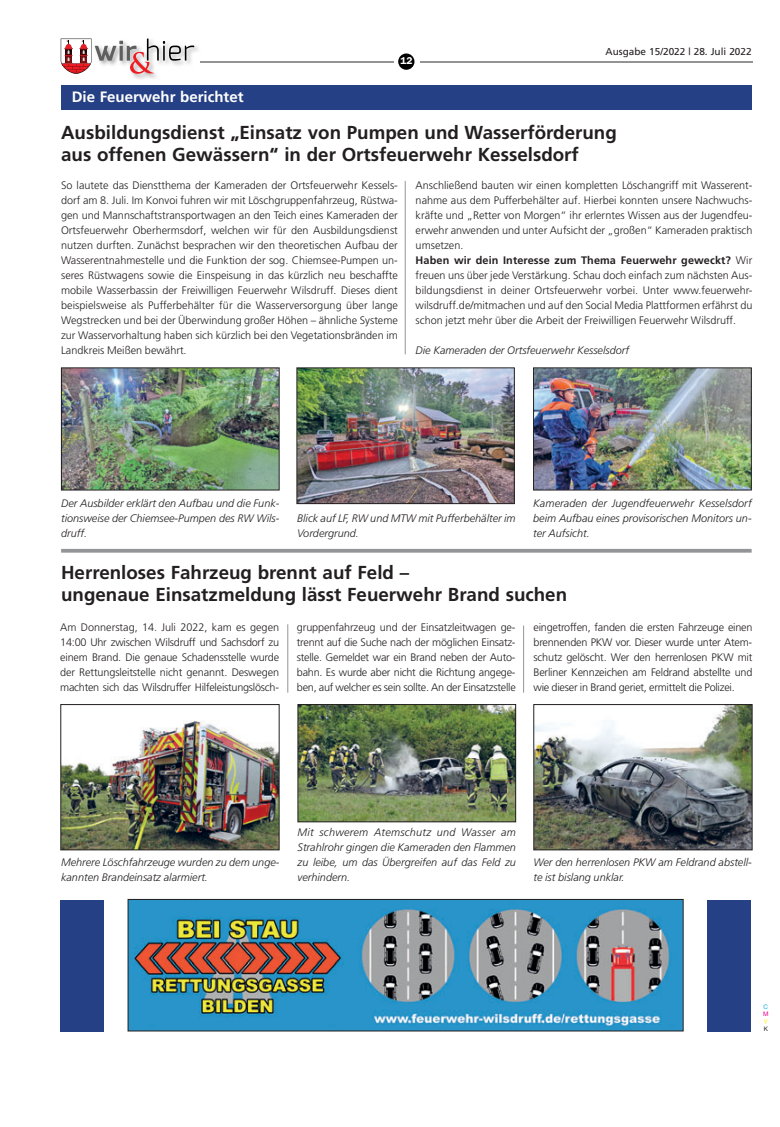
<style>
.page{position:relative;width:780px;height:1127px;background:#fff}
.page>*{position:absolute;margin:0;border:0;box-sizing:border-box;transform-origin:0 0}
.t1{font:700 18.75px/22.5px "Frutiger";color:#231f20}
.t2{font:700 15px "Frutiger";color:#fff}
.t3{font:300 10.88px/15px "Frutiger";color:#231f20;text-align:justify}
.t4{font:italic 300 10.88px/15px "Frutiger";color:#231f20;text-align:justify}
.t5{font:10px "Frutiger";color:#231f20}
.t6{font:600 10px "Franklin Gothic";color:#fff}
.t7{font:6.25px "Helvetica Neue";color:#00aeef}
.t8{font:6.25px "Helvetica Neue";color:#ed028c}
.t9{font:6.25px "Helvetica Neue";color:#fff101}
.t10{font:6.25px "Helvetica Neue";color:#231f20}
.s1{font-weight:700}
</style>
<div class="page">
<img style="left:132px;top:38px;width:69px;height:41px">
<svg style="left:61px;top:39px;width:133px;height:35px"></svg>
<hr style="left:199px;top:61px;width:194px;height:1px;background:#939393">
<div style="left:398px;top:53px;width:16px;height:17px;background:#000;border-radius:50%"></div>
<hr style="left:419px;top:61px;width:333px;height:1px;background:#939393">
<div style="left:61px;top:85px;width:690px;height:25px;background:#264085"></div>
<img style="left:63px;top:369px;width:214px;height:119px">
<div style="left:61px;top:367px;width:218px;height:123px;border:1px solid #231f20"></div>
<img style="left:298px;top:369px;width:214px;height:133px">
<div style="left:296px;top:367px;width:218px;height:137px;border:1px solid #231f20"></div>
<img style="left:535px;top:369px;width:214px;height:119px">
<div style="left:533px;top:367px;width:218px;height:123px;border:1px solid #231f20"></div>
<img style="left:62px;top:720px;width:215px;height:128px">
<div style="left:60px;top:704px;width:219px;height:146px;border:1px solid #231f20"></div>
<img style="left:299px;top:706px;width:215px;height:114px">
<div style="left:297px;top:704px;width:219px;height:118px;border:1px solid #231f20"></div>
<img style="left:535px;top:706px;width:215px;height:142px">
<div style="left:533px;top:704px;width:219px;height:146px;border:1px solid #231f20"></div>
<img style="left:130px;top:901px;width:551px;height:128px">
<div style="left:128px;top:899px;width:555px;height:132px;border:1px solid #231f20"></div>
<svg style="left:61px;top:549px;width:690px;height:4px;background:#9c9ea0"></svg>
<hr style="left:405px;top:181px;width:1px;height:173px;background:#939598">
<hr style="left:287px;top:624px;width:1px;height:69px;background:#939598">
<hr style="left:523px;top:625px;width:1px;height:68px;background:#939598">
<div style="left:60px;top:900px;width:44px;height:131px;background:#264085"></div>
<div style="left:707px;top:900px;width:44px;height:131px;background:#264085"></div>
<h2 class="t2" style="left:72px;top:90px;width:173px">Die Feuerwehr berichtet</h2>
<p class="t6" style="left:400px;top:57px;width:13px">12</p>
<p class="t5" style="left:605px;top:47px;width:147px">Ausgabe 15/2022 | 28. Juli 2022</p>
<h1 class="t1" style="left:61px;top:123px;width:557px">Ausbildungsdienst „Einsatz von Pumpen und Wasserförderung aus offenen Gewässern“ in der Ortsfeuerwehr Kesselsdorf</h1>
<p class="t3" style="left:61px;top:179px;width:338px">So lautete das Dienstthema der Kameraden der Ortsfeuerwehr Kessels&shy;dorf am 8. Juli. Im Konvoi fuhren wir mit Löschgruppenfahrzeug, Rüstwa&shy;gen und Mannschaftstransportwagen an den Teich eines Kameraden der Ortsfeuerwehr Oberhermsdorf, welchen wir für den Ausbildungsdienst nutzen durften. Zunächst besprachen wir den theoretischen Aufbau der Wasserentnahmestelle und die Funktion der sog. Chiemsee-Pumpen un&shy;seres Rüstwagens sowie die Einspeisung in das kürzlich neu beschaffte mobile Wasserbassin der Freiwilligen Feuerwehr Wilsdruff. Dieses dient beispielsweise als Pufferbehälter für die Wasserversorgung über lange Wegstrecken und bei der Überwindung großer Höhen – ähnliche Systeme zur Wasservorhaltung haben sich kürzlich bei den Vegetationsbränden im Landkreis Meißen bewährt.</p>
<p class="t3" style="left:415px;top:179px;width:338px;text-align:left">Anschließend bauten wir einen kompletten Löschangriff mit Wasserent&shy;nahme aus dem Pufferbehälter auf. Hierbei konnten unsere Nachwuchs&shy;kräfte und „Retter von Morgen“ ihr erlerntes Wissen aus der Jugendfeu&shy;erwehr anwenden und unter Aufsicht der „großen“ Kameraden praktisch umsetzen.<br><span class="s1">Haben wir dein Interesse zum Thema Feuerwehr geweckt?</span> Wir freuen uns über jede Verstärkung. Schau doch einfach zum nächsten Aus&shy;bildungsdienst in deiner Ortsfeuerwehr vorbei. Unter www.feuerwehr&shy;wilsdruff.de/mitmachen und auf den Social Media Plattformen erfährst du schon jetzt mehr über die Arbeit der Freiwilligen Feuerwehr Wilsdruff.</p>
<p class="t4" style="left:415px;top:344px;width:215px">Die Kameraden der Ortsfeuerwehr Kesselsdorf</p>
<p class="t4" style="left:61px;top:496px;width:220px">Der Ausbilder erklärt den Aufbau und die Funk&shy;tionsweise der Chiemsee-Pumpen des RW Wils&shy;druff.</p>
<p class="t4" style="left:297px;top:511px;width:220px">Blick auf LF, RW und MTW mit Pufferbehälter im<br>Vordergrund.</p>
<p class="t4" style="left:533px;top:496px;width:220px">Kameraden der Jugendfeuerwehr Kesselsdorf beim Aufbau eines provisorischen Monitors un&shy;ter Aufsicht.</p>
<h1 class="t1" style="left:61px;top:563px;width:507px">Herrenloses Fahrzeug brennt auf Feld –<br>ungenaue Einsatzmeldung lässt Feuerwehr Brand suchen</h1>
<p class="t3" style="left:60px;top:621px;width:220px">Am Donnerstag, 14. Juli 2022, kam es gegen 14:00 Uhr zwischen Wilsdruff und Sachsdorf zu einem Brand. Die genaue Schadensstelle wurde der Rettungsleitstelle nicht genannt. Deswegen machten sich das Wilsdruffer Hilfeleistungslösch-</p>
<p class="t3" style="left:297px;top:621px;width:220px">gruppenfahrzeug und der Einsatzleitwagen ge&shy;trennt auf die Suche nach der möglichen Einsatz&shy;stelle. Gemeldet war ein Brand neben der Auto&shy;bahn. Es wurde aber nicht die Richtung angege&shy;ben, auf welcher es sein sollte. An der Einsatzstelle</p>
<p class="t3" style="left:533px;top:621px;width:220px">eingetroffen, fanden die ersten Fahrzeuge einen brennenden PKW vor. Dieser wurde unter Atem&shy;schutz gelöscht. Wer den herrenlosen PKW mit Berliner Kennzeichen am Feldrand abstellte und wie dieser in Brand geriet, ermittelt die Polizei.</p>
<p class="t4" style="left:61px;top:855px;width:220px">Mehrere Löschfahrzeuge wurden zu dem unge&shy;kannten Brandeinsatz alarmiert.</p>
<p class="t4" style="left:297px;top:826px;width:220px">Mit schwerem Atemschutz und Wasser am Strahlrohr gingen die Kameraden den Flammen zu leibe, um das Übergreifen auf das Feld zu verhindern.</p>
<p class="t4" style="left:533px;top:855px;width:220px">Wer den herrenlosen PKW am Feldrand abstell&shy;te ist bislang unklar.</p>
<p class="t7" style="left:763px;top:1004px;width:6px">C</p>
<p class="t8" style="left:763px;top:1012px;width:7px">M</p>
<p class="t9" style="left:763px;top:1019px;width:6px">Y</p>
<p class="t10" style="left:763px;top:1027px;width:6px">K</p>
</div>
